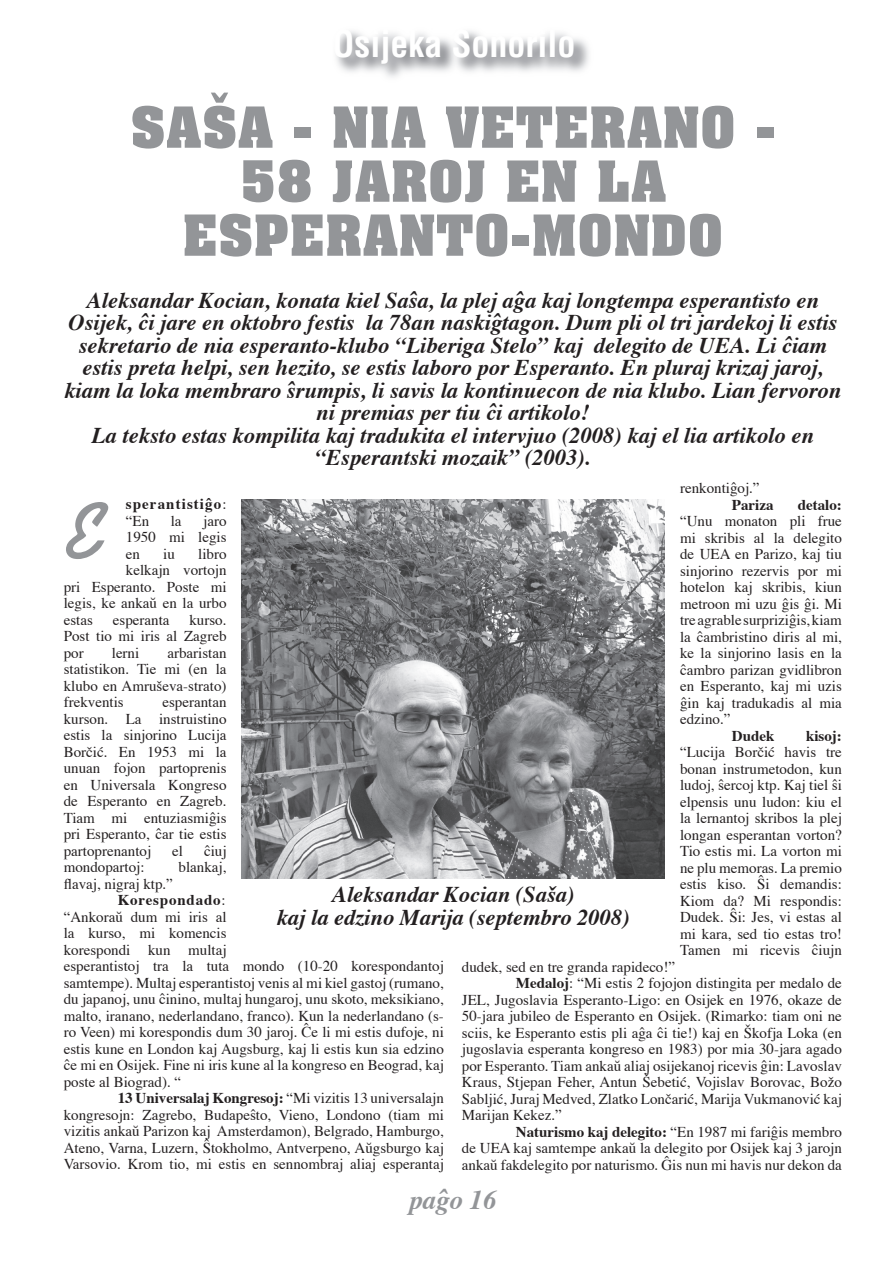
<style>
.page{position:relative;width:893px;height:1263px;background:#fff}
.page>*{position:absolute;margin:0;border:0;box-sizing:border-box;transform-origin:0 0}
.t1{font:700 90px "Swing";color:#939598}
.t2{font:700 55.5px/54px "Aachen BT";color:#939598;text-align:center}
.t3{font:700 condensed 36px "Helvetica";color:#fff}
.t4{font:italic 700 27px "Times";color:#939598}
.t5{font:italic 700 22.5px/22.5px "Times";color:#231f20;text-align:center}
.t6{font:15px/16.5px "Times";color:#231f20;text-align:justify}
.t7{font:700 15px/16.5px "Times";letter-spacing:.055em;color:#231f20}
.s1{font-weight:400}
.s2{font-weight:700}
</style>
<div class="page">
<img style="left:336px;top:31px;width:253px;height:46px">
<img style="left:242px;top:499px;width:422px;height:379px">
<h3 class="t3" style="left:332px;top:20px;width:244px">Osijeka Sonorilo</h3>
<h2 class="t2" style="left:130px;top:100px;width:647px">SAŠA - NIA VETERANO -<br>58 JAROJ EN LA<br>ESPERANTO-MONDO</h2>
<p class="t5" style="left:64px;top:290px;width:778px">Aleksandar Kocian, konata kiel Saŝa, la plej aĝa kaj longtempa esperantisto en Osijek, ĉi jare en oktobro festis la 78an naskiĝtagon. Dum pli ol tri jardekoj li estis sekretario de nia esperanto-klubo “Liberiga Stelo” kaj delegito de UEA. Li ĉiam estis preta helpi, sen hezito, se estis laboro por Esperanto. En pluraj krizaj jaroj, kiam la loka membraro ŝrumpis, li savis la kontinuecon de nia klubo. Lian fervoron ni premias per tiu ĉi artikolo!<br>La teksto estas kompilita kaj tradukita el intervjuo (2008) kaj el lia artikolo en “Esperantski mozaik” (2003).</p>
<p class="t7" style="left:126px;top:496px;width:102px">sperantistiĝo<span class="s1">: “En</span></p>
<p class="t6" style="left:680px;top:481px;width:81px">renkontiĝoj.”</p>
<p class="t7" style="left:732px;top:497px;width:43px">Pariza</p>
<p class="t7" style="left:798px;top:497px;width:46px">detalo:</p>
<p class="t6" style="left:680px;top:514px;width:163px">“Unu monaton pli frue mi skribis al la delegito de UEA en Parizo, kaj tiu sinjorino rezervis por mi hotelon kaj skribis, kiun metroon mi uzu ĝis ĝi. Mi tre agrable surpriziĝis, kiam la ĉambristino diris al mi, ke la sinjorino lasis en la ĉambro parizan gvidlibron en Esperanto, kaj mi uzis ĝin kaj tradukadis al mia edzino.”</p>
<p class="t7" style="left:732px;top:728px;width:44px">Dudek</p>
<p class="t7" style="left:806px;top:728px;width:37px">kisoj:</p>
<p class="t6" style="left:680px;top:745px;width:163px">“Lucija Borčić havis tre bonan instrumetodon, kun ludoj, ŝercoj ktp. Kaj tiel ŝi elpensis unu ludon: kiu el la lernantoj skribos la plej longan esperantan vorton?<br>Tio estis mi. La vorton mi ne plu memoras. La premio estis kiso. Ŝi demandis:<br>Kiom da? Mi respondis:<br>Dudek. Ŝi: Jes, vi estas al mi kara, sed tio estas tro!<br>Tamen mi ricevis ĉiujn</p>
<h1 class="t1" style="left:64px;top:477px;width:44px">E</h1>
<p class="t6" style="left:171px;top:513px;width:12px">la</p>
<p class="t6" style="left:126px;top:513px;width:102px;text-indent:77px">jaro 1950 mi legis en</p>
<p class="t6" style="left:163px;top:546px;width:13px">iu</p>
<p class="t6" style="left:198px;top:546px;width:30px">libro</p>
<p class="t6" style="left:126px;top:563px;width:102px">kelkajn vortojn</p>
<p class="t6" style="left:64px;top:579px;width:164px">pri Esperanto. Poste mi</p>
<p class="t6" style="left:64px;top:596px;width:164px">legis, ke ankaŭ en la urbo</p>
<p class="t6" style="left:64px;top:612px;width:31px">estas</p>
<p class="t6" style="left:113px;top:612px;width:58px">esperanta</p>
<p class="t6" style="left:64px;top:612px;width:164px;text-indent:126px">kurso.<br>Post tio mi iris al Zagreb por</p>
<p class="t6" style="left:112px;top:645px;width:29px">lerni</p>
<p class="t6" style="left:64px;top:645px;width:164px;text-indent:104px">arbaristan statistikon. Tie mi (en la klubo en Amruševa-strato) frekventis</p>
<p class="t6" style="left:64px;top:695px;width:164px;text-indent:99px">esperantan kurson. La instruistino estis la sinjorino Lucija Borčić. En 1953 mi la unuan fojon partoprenis en Universala Kongreso de Esperanto en Zagreb.<br>Tiam mi entuziasmiĝis pri Esperanto, ĉar tie estis partoprenantoj</p>
<p class="t6" style="left:172px;top:843px;width:12px">el</p>
<p class="t6" style="left:204px;top:843px;width:24px">ĉiuj</p>
<p class="t6" style="left:64px;top:860px;width:82px">mondopartoj:</p>
<p class="t6" style="left:179px;top:860px;width:49px">blankaj,</p>
<p class="t6" style="left:64px;top:876px;width:111px">flavaj, nigraj ktp.”</p>
<p class="t7" style="left:118px;top:892px;width:109px">Korespondado<span class="s1">:</span></p>
<p class="t6" style="left:64px;top:909px;width:164px">“Ankoraŭ dum mi iris al</p>
<p class="t6" style="left:64px;top:926px;width:164px">la kurso, mi komencis</p>
<p class="t6" style="left:64px;top:942px;width:164px">korespondi kun multaj</p>
<p class="t6" style="left:64px;top:959px;width:382px">esperantistoj tra la tuta mondo (10-20 korespondantoj</p>
<p class="t6" style="left:64px;top:975px;width:382px">samtempe). Multaj esperantistoj venis al mi kiel gastoj (rumano,</p>
<p class="t6" style="left:64px;top:992px;width:382px">du japanoj, unu ĉinino, multaj hungaroj, unu skoto, meksikiano,</p>
<p class="t6" style="left:64px;top:1008px;width:382px">malto, iranano, nederlandano, franco). Kun la nederlandano (s-</p>
<p class="t6" style="left:64px;top:1025px;width:382px">ro Veen) mi korespondis dum 30 jaroj. Ĉe li mi estis dufoje, ni</p>
<p class="t6" style="left:64px;top:1041px;width:382px">estis kune en London kaj Augsburg, kaj li estis kun sia edzino</p>
<p class="t6" style="left:64px;top:1058px;width:382px">ĉe mi en Osijek. Fine ni iris kune al la kongreso en Beograd, kaj</p>
<p class="t6" style="left:64px;top:1074px;width:119px">poste al Biograd). “</p>
<p class="t6" style="left:118px;top:1091px;width:328px"><span class="s2">13 Universalaj Kongresoj:</span> “Mi vizitis 13 universalajn</p>
<p class="t6" style="left:64px;top:1107px;width:382px">kongresojn: Zagrebo, Budapeŝto, Vieno, Londono (tiam mi</p>
<p class="t6" style="left:64px;top:1124px;width:382px">vizitis ankaŭ Parizon kaj Amsterdamon), Belgrado, Hamburgo,</p>
<p class="t6" style="left:64px;top:1140px;width:382px">Ateno, Varna, Luzern, Ŝtokholmo, Antverpeno, Aŭgsburgo kaj</p>
<p class="t6" style="left:64px;top:1157px;width:382px">Varsovio. Krom tio, mi estis en sennombraj aliaj esperantaj</p>
<h3 class="t5" style="left:277px;top:884px;width:355px">Aleksandar Kocian (Saša)<br>kaj la edzino Marija (septembro 2008)</h3>
<p class="t6" style="left:462px;top:959px;width:215px">dudek, sed en tre granda rapideco!”</p>
<p class="t6" style="left:516px;top:976px;width:328px"><span class="s2">Medaloj</span>: “Mi estis 2 fojojon distingita per medalo de</p>
<p class="t6" style="left:462px;top:992px;width:382px">JEL, Jugoslavia Esperanto-Ligo: en Osijek en 1976, okaze de</p>
<p class="t6" style="left:462px;top:1009px;width:382px">50-jara jubileo de Esperanto en Osijek. (Rimarko: tiam oni ne</p>
<p class="t6" style="left:462px;top:1025px;width:382px">sciis, ke Esperanto estis pli aĝa ĉi tie!) kaj en Škofja Loka (en</p>
<p class="t6" style="left:462px;top:1042px;width:382px">jugoslavia esperanta kongreso en 1983) por mia 30-jara agado</p>
<p class="t6" style="left:462px;top:1058px;width:382px">por Esperanto. Tiam ankaŭ aliaj osijekanoj ricevis ĝin: Lavoslav</p>
<p class="t6" style="left:462px;top:1075px;width:382px">Kraus, Stjepan Feher, Antun Šebetić, Vojislav Borovac, Božo</p>
<p class="t6" style="left:462px;top:1091px;width:382px">Sabljić, Juraj Medved, Zlatko Lončarić, Marija Vukmanović kaj</p>
<p class="t6" style="left:462px;top:1108px;width:101px">Marijan Kekez.”</p>
<p class="t6" style="left:516px;top:1124px;width:328px"><span class="s2">Naturismo kaj delegito:</span> “En 1987 mi fariĝis membro</p>
<p class="t6" style="left:462px;top:1141px;width:382px">de UEA kaj samtempe ankaŭ la delegito por Osijek kaj 3 jarojn</p>
<p class="t6" style="left:462px;top:1157px;width:382px">ankaŭ fakdelegito por naturismo. Ĝis nun mi havis nur dekon da</p>
<h3 class="t4" style="left:409px;top:1182px;width:89px">paĝo 16</h3>
</div>
